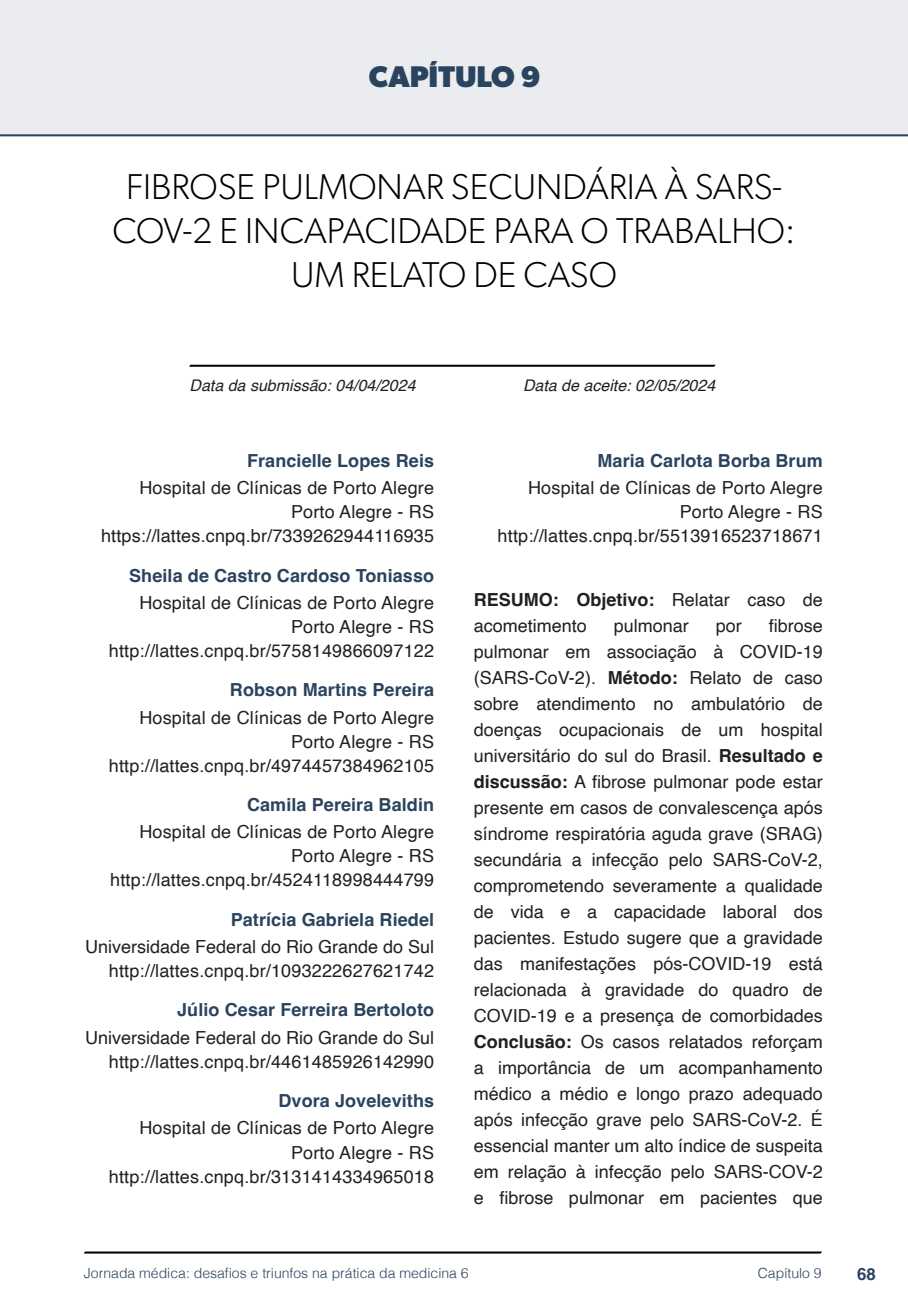
<style>
.page{position:relative;width:908px;height:1304px;background:#fff}
.page>*{position:absolute;margin:0;border:0;box-sizing:border-box;transform-origin:0 0}
.nome_artigos{font:300 36px/44px "Gibson";color:#000;text-align:center}
.capítulos{font:700 30px "Gibson";color:#2a435e}
.Resumos_e_PC_TXT{font:18px/26px "Helvetica";color:#231f20}
.info_autores{font:18px "Helvetica";letter-spacing:.01em;color:#231f20}
.nome_autores{font:700 18px "Helvetica";letter-spacing:.005em;color:#2a435e}
.t1{font:700 16.8px "Helvetica";color:#2a435e}
.data{font:italic 16px "Helvetica";color:#231f20}
.t2{font:300 14px "Helvetica";color:#2a435e}
.s1{font-weight:700}
</style>
<div class="page">
<svg style="left:84px;top:1251px;width:737px;height:3px;background:#515151"></svg>
<div style="left:0;top:0;width:907px;height:136px;background:#eaecef"></div>
<svg style="left:189px;top:364px;width:526px;height:3px;background:#4f4f4f"></svg>
<div style="left:44px;top:72px;width:68px;height:61px;background:#eaecef"></div>
<p class="capítulos" style="left:369px;top:58px;width:173px">CAPÍTULO 9</p>
<p class="nome_artigos" style="left:112px;top:164px;width:684px">FIBROSE PULMONAR SECUNDÁRIA À SARS-<br>COV-2 E INCAPACIDADE PARA O TRABALHO:<br>UM RELATO DE CASO</p>
<p class="data" style="left:189px;top:373px;width:227px">Data da submissão: 04/04/2024</p>
<p class="data" style="left:523px;top:373px;width:194px">Data de aceite: 02/05/2024</p>
<p class="nome_autores" style="left:247px;top:450px;width:188px">Francielle Lopes Reis</p>
<p class="info_autores" style="left:139px;top:474px;width:296px">Hospital de Clínicas de Porto Alegre</p>
<p class="info_autores" style="left:291px;top:498px;width:144px">Porto Alegre - RS</p>
<p class="info_autores" style="left:101px;top:522px;width:334px">https://lattes.cnpq.br/7339262944116935</p>
<p class="nome_autores" style="left:129px;top:564px;width:306px">Sheila de Castro Cardoso Toniasso</p>
<p class="info_autores" style="left:139px;top:589px;width:296px">Hospital de Clínicas de Porto Alegre</p>
<p class="info_autores" style="left:291px;top:613px;width:144px">Porto Alegre - RS</p>
<p class="info_autores" style="left:109px;top:637px;width:326px">http://lattes.cnpq.br/5758149866097122</p>
<p class="nome_autores" style="left:230px;top:679px;width:205px">Robson Martins Pereira</p>
<p class="info_autores" style="left:139px;top:704px;width:296px">Hospital de Clínicas de Porto Alegre</p>
<p class="info_autores" style="left:291px;top:728px;width:144px">Porto Alegre - RS</p>
<p class="info_autores" style="left:109px;top:752px;width:326px">http://lattes.cnpq.br/4974457384962105</p>
<p class="nome_autores" style="left:247px;top:794px;width:188px">Camila Pereira Baldin</p>
<p class="info_autores" style="left:139px;top:818px;width:296px">Hospital de Clínicas de Porto Alegre</p>
<p class="info_autores" style="left:291px;top:842px;width:144px">Porto Alegre - RS</p>
<p class="info_autores" style="left:110px;top:866px;width:325px">http://lattes.cnpq.br/4524118998444799</p>
<p class="nome_autores" style="left:231px;top:908px;width:205px">Patrícia Gabriela Riedel</p>
<p class="info_autores" style="left:85px;top:933px;width:350px">Universidade Federal do Rio Grande do Sul</p>
<p class="info_autores" style="left:109px;top:957px;width:326px">http://lattes.cnpq.br/1093222627621742</p>
<p class="nome_autores" style="left:177px;top:999px;width:258px">Júlio Cesar Ferreira Bertoloto</p>
<p class="info_autores" style="left:85px;top:1024px;width:350px">Universidade Federal do Rio Grande do Sul</p>
<p class="info_autores" style="left:109px;top:1048px;width:326px">http://lattes.cnpq.br/4461485926142990</p>
<p class="nome_autores" style="left:278px;top:1090px;width:157px">Dvora Joveleviths</p>
<p class="info_autores" style="left:139px;top:1114px;width:296px">Hospital de Clínicas de Porto Alegre</p>
<p class="info_autores" style="left:291px;top:1138px;width:144px">Porto Alegre - RS</p>
<p class="info_autores" style="left:109px;top:1162px;width:326px">http://lattes.cnpq.br/3131414334965018</p>
<p class="nome_autores" style="left:597px;top:450px;width:227px">Maria Carlota Borba Brum</p>
<p class="info_autores" style="left:528px;top:474px;width:296px">Hospital de Clínicas de Porto Alegre</p>
<p class="info_autores" style="left:679px;top:498px;width:144px">Porto Alegre - RS</p>
<p class="info_autores" style="left:497px;top:522px;width:326px">http://lattes.cnpq.br/5513916523718671</p>
<p class="Resumos_e_PC_TXT" style="left:473px;top:588px;width:350px"><span class="s1">RESUMO: Objetivo:</span> Relatar caso de acometimento</p>
<p class="Resumos_e_PC_TXT" style="left:473px;top:614px;width:350px;text-align:justify;text-indent:295px">fibrose pulmonar em associação à COVID-19 (SARS-CoV-2). <span class="s1">Método:</span> Relato de caso sobre atendimento no ambulatório de doenças ocupacionais de um hospital universitário do sul do Brasil. <span class="s1">Resultado e discussão:</span> A fibrose pulmonar pode estar presente em casos de convalescença após síndrome respiratória aguda grave (SRAG) secundária a infecção pelo SARS-CoV-2, comprometendo severamente a qualidade de vida e a capacidade laboral dos pacientes. Estudo sugere que a gravidade das manifestações pós-COVID-19 está relacionada à gravidade do quadro de COVID-19 e a presença de comorbidades <span class="s1">Conclusão:</span> Os casos relatados reforçam a importância de um acompanhamento médico a médio e longo prazo adequado após infecção grave pelo SARS-CoV-2. É essencial manter um alto índice de suspeita em relação à infecção pelo SARS-COV-2 e fibrose pulmonar em pacientes que</p>
<p class="Resumos_e_PC_TXT" style="left:613px;top:614px;width:77px">pulmonar</p>
<p class="Resumos_e_PC_TXT" style="left:715px;top:614px;width:28px">por</p>
<p class="t2" style="left:84px;top:1261px;width:386px">Jornada médica: desafios e triunfos na prática da medicina 6</p>
<p class="t2" style="left:757px;top:1261px;width:65px">Capítulo 9</p>
<p class="t1" style="left:856px;top:1264px;width:20px">68</p>
</div>
